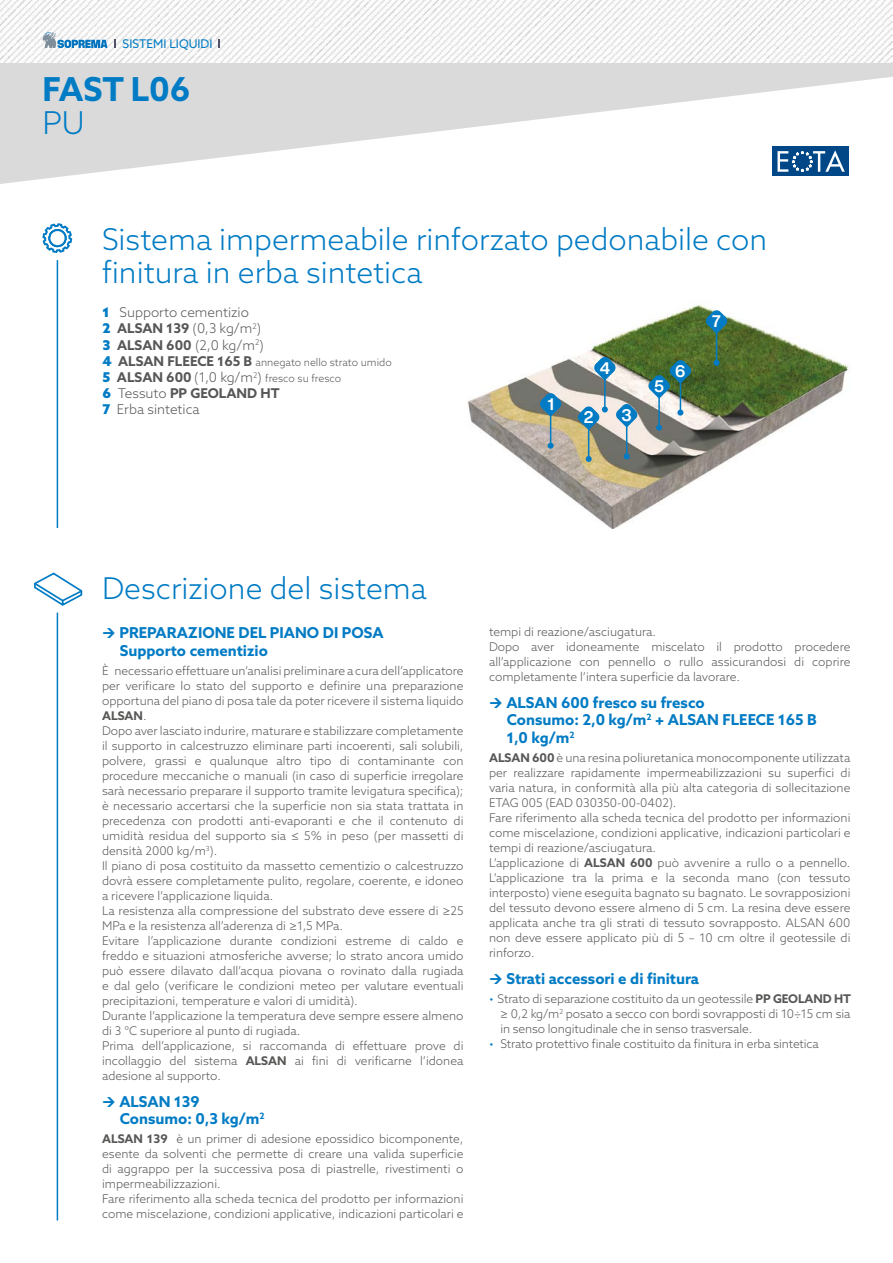
<style>
.page{position:relative;width:893px;height:1263px;background:#fff}
.page>*{position:absolute;margin:0;border:0;box-sizing:border-box;transform-origin:0 0}
.t1{font:700 33px "Azo Sans";color:#007bc4}
.t2{font:300 31.5px "Azo Sans";color:#007bc4}
.t3{font:300 30px/33px "Azo Sans";color:#007bc4}
.t4{font:700 16.5px "Helvetica Now Display";color:#fff}
.t5{font:700 15px/17.5px "Azo Sans";color:#007bc4}
.t6{font:300 13.5px/16.2px "Azo Sans";color:#575756}
.t7{font:300 12px/15px "Azo Sans";color:#575756}
.t8{font:12px "Azo Sans";color:#007bc4}
.t9{font:300 10.5px/16.2px "Azo Sans";color:#575756}
.s1{font-weight:900;color:#007bc4}
.s2{font-weight:700}
.s3{font-weight:900;font-size:13.5px;color:#007bc4}
.s4{font-weight:700;font-size:13.5px}
.s5{font-size:13.5px}
.s6{color:#007bc4}
</style>
<div class="page">
<img style="left:468px;top:304px;width:382px;height:224px">
<hr style="left:57px;top:260px;width:1px;height:268px;background:#007bc4">
<svg style="left:42px;top:223px;width:31px;height:30px"></svg>
<svg style="left:615px;top:403px;width:23px;height:25px"></svg>
<hr style="left:626px;top:422px;width:1px;height:34px;background:#007bc4">
<svg style="left:624px;top:453px;width:6px;height:6px"></svg>
<hr style="left:588px;top:425px;width:1px;height:34px;background:#007bc4">
<svg style="left:586px;top:456px;width:6px;height:6px"></svg>
<svg style="left:539px;top:393px;width:23px;height:24px"></svg>
<hr style="left:550px;top:411px;width:1px;height:35px;background:#007bc4">
<svg style="left:548px;top:443px;width:6px;height:6px"></svg>
<svg style="left:594px;top:356px;width:22px;height:25px"></svg>
<hr style="left:604px;top:375px;width:2px;height:34px;background:#007bc4">
<svg style="left:577px;top:406px;width:31px;height:24px"></svg>
<hr style="left:658px;top:393px;width:2px;height:35px;background:#007bc4">
<svg style="left:656px;top:425px;width:6px;height:6px"></svg>
<svg style="left:34px;top:572px;width:49px;height:34px"></svg>
<hr style="left:57px;top:613px;width:1px;height:607px;background:#007bc4">
<svg style="left:0;top:63px;width:893px;height:121px;fill:#dadada"></svg>
<img style="left:0;top:0;width:893px;height:63px">
<svg style="left:43px;top:32px;width:64px;height:16px"></svg>
<div style="left:773px;top:147px;width:76px;height:29px;background:#004787"></div>
<svg style="left:777px;top:150px;width:68px;height:22px"></svg>
<svg style="left:648px;top:360px;width:44px;height:39px;background:#3d7a74"></svg>
<hr style="left:680px;top:378px;width:1px;height:35px;background:#007bc4">
<svg style="left:677px;top:410px;width:6px;height:6px"></svg>
<svg style="left:705px;top:310px;width:23px;height:24px"></svg>
<hr style="left:716px;top:328px;width:1px;height:35px;background:#007bc4">
<svg style="left:713px;top:360px;width:6px;height:6px"></svg>
<p class="t8" style="left:123px;top:36px;width:91px">SISTEMI LIQUIDI</p>
<h1 class="t1" style="left:42px;top:68px;width:149px">FAST L06</h1>
<h2 class="t2" style="left:42px;top:103px;width:44px">PU</h2>
<h3 class="t3" style="left:102px;top:222px;width:667px">Sistema impermeabile rinforzato pedonabile con finitura in erba sintetica</h3>
<p class="t6" style="left:103px;top:304px;width:163px"><span class="s1">1</span> Supporto cementizio<br><span class="s1">2</span> <span class="s2">ALSAN 139</span> (0,3 kg/m<sup>2</sup>)<br><span class="s1">3</span> <span class="s2">ALSAN 600</span> (2,0 kg/m<sup>2</sup>)</p>
<p class="t9" style="left:103px;top:354px;width:291px"><span class="s3">4</span> <span class="s4">ALSAN FLEECE 165 B</span> annegato nello strato umido<br><span class="s3">5</span> <span class="s4">ALSAN 600</span> <span class="s5">(1,0 kg/m</span><sup>2</sup><span class="s5">)</span> fresco su fresco</p>
<p class="t6" style="left:103px;top:385px;width:178px"><span class="s1">6</span> Tessuto <span class="s2">PP GEOLAND HT<br></span><span class="s1">7</span> Erba sintetica</p>
<h3 class="t4" style="left:547px;top:393px;width:8px">1</h3>
<h3 class="t4" style="left:600px;top:357px;width:12px">4</h3>
<h3 class="t4" style="left:584px;top:406px;width:11px">2</h3>
<h3 class="t4" style="left:622px;top:404px;width:12px">3</h3>
<h3 class="t4" style="left:654px;top:375px;width:11px">5</h3>
<h3 class="t4" style="left:675px;top:360px;width:12px">6</h3>
<h3 class="t4" style="left:712px;top:310px;width:10px">7</h3>
<h3 class="t3" style="left:102px;top:572px;width:326px">Descrizione del sistema</h3>
<p class="t5" style="left:119px;top:624px;width:266px">PREPARAZIONE DEL PIANO DI POSA<br>Supporto cementizio</p>
<p class="t7" style="left:102px;top:663px;width:363px">È necessario effettuare un’analisi preliminare a cura dell’applicatore per verificare lo stato del supporto e definire una preparazione opportuna del piano di posa tale da poter ricevere il sistema liquido <span class="s2">ALSAN</span>.<br>Dopo aver lasciato indurire, maturare e stabilizzare completamente il supporto in calcestruzzo eliminare parti incoerenti, sali solubili, polvere, grassi e qualunque altro tipo di contaminante con procedure meccaniche o manuali (in caso di superficie irregolare sarà necessario preparare il supporto tramite levigatura specifica); è necessario accertarsi che la superficie non sia stata trattata in precedenza con prodotti anti-evaporanti e che il contenuto di umidità residua del supporto sia ≤ 5% in peso (per massetti di densità 2000 kg/m<sup>3</sup>).<br>Il piano di posa costituito da massetto cementizio o calcestruzzo dovrà essere completamente pulito, regolare, coerente, e idoneo a ricevere l’applicazione liquida.<br>La resistenza alla compressione del substrato deve essere di ≥25<br>MPa e la resistenza all’aderenza di ≥1,5 MPa.<br>Evitare l’applicazione durante condizioni estreme di caldo e freddo e situazioni atmosferiche avverse; lo strato ancora umido può essere dilavato dall’acqua piovana o rovinato dalla rugiada e dal gelo (verificare le condizioni meteo per valutare eventuali precipitazioni, temperature e valori di umidità).<br>Durante l’applicazione la temperatura deve sempre essere almeno di 3 °C superiore al punto di rugiada.<br>Prima dell’applicazione, si raccomanda di effettuare prove di incollaggio del sistema <span class="s2">ALSAN</span> ai fini di verificarne l’idonea adesione al supporto.</p>
<p class="t5" style="left:119px;top:1092px;width:147px">ALSAN 139<br>Consumo: 0,3 kg/m<sup>2</sup></p>
<p class="t7" style="left:102px;top:1131px;width:363px"><span class="s2">ALSAN 139</span> è un primer di adesione epossidico bicomponente, esente da solventi che permette di creare una valida superficie di aggrappo per la successiva posa di piastrelle, rivestimenti o impermeabilizzazioni.<br>Fare riferimento alla scheda tecnica del prodotto per informazioni come miscelazione, condizioni applicative, indicazioni particolari e</p>
<p class="t7" style="left:489px;top:624px;width:363px">tempi di reazione/asciugatura.<br>Dopo aver idoneamente miscelato il prodotto procedere all’applicazione con pennello o rullo assicurandosi di coprire completamente l’intera superficie da lavorare.</p>
<p class="t5" style="left:506px;top:693px;width:312px">ALSAN 600 fresco su fresco<br>Consumo: 2,0 kg/m<sup>2</sup> + ALSAN FLEECE 165 B<br>1,0 kg/m<sup>2</sup></p>
<p class="t7" style="left:489px;top:750px;width:363px"><span class="s2">ALSAN 600</span> è una resina poliuretanica monocomponente utilizzata per realizzare rapidamente impermeabilizzazioni su superfici di varia natura, in conformità alla più alta categoria di sollecitazione ETAG 005 (EAD 030350-00-0402).<br>Fare riferimento alla scheda tecnica del prodotto per informazioni come miscelazione, condizioni applicative, indicazioni particolari e tempi di reazione/asciugatura.<br>L’applicazione di <span class="s2">ALSAN 600</span> può avvenire a rullo o a pennello.<br>L’applicazione tra la prima e la seconda mano (con tessuto interposto) viene eseguita bagnato su bagnato. Le sovrapposizioni del tessuto devono essere almeno di 5 cm. La resina deve essere applicata anche tra gli strati di tessuto sovrapposto. ALSAN 600 non deve essere applicato più di 5 – 10 cm oltre il geotessile di rinforzo.</p>
<p class="t5" style="left:506px;top:969px;width:194px">Strati accessori e di finitura</p>
<p class="t7" style="left:500px;top:991px;width:352px;text-align:justify;text-indent:-11px"><span class="s6">•</span> Strato di separazione costituito da un geotessile <span class="s2">PP GEOLAND HT </span>≥ 0,2 kg/m<sup>2</sup> posato a secco con bordi sovrapposti di 10÷15 cm sia in senso longitudinale che in senso trasversale.</p>
<p class="t7" style="left:489px;top:1036px;width:331px"><span class="s6">•</span> Strato protettivo finale costituito da finitura in erba sintetica</p>
</div>
